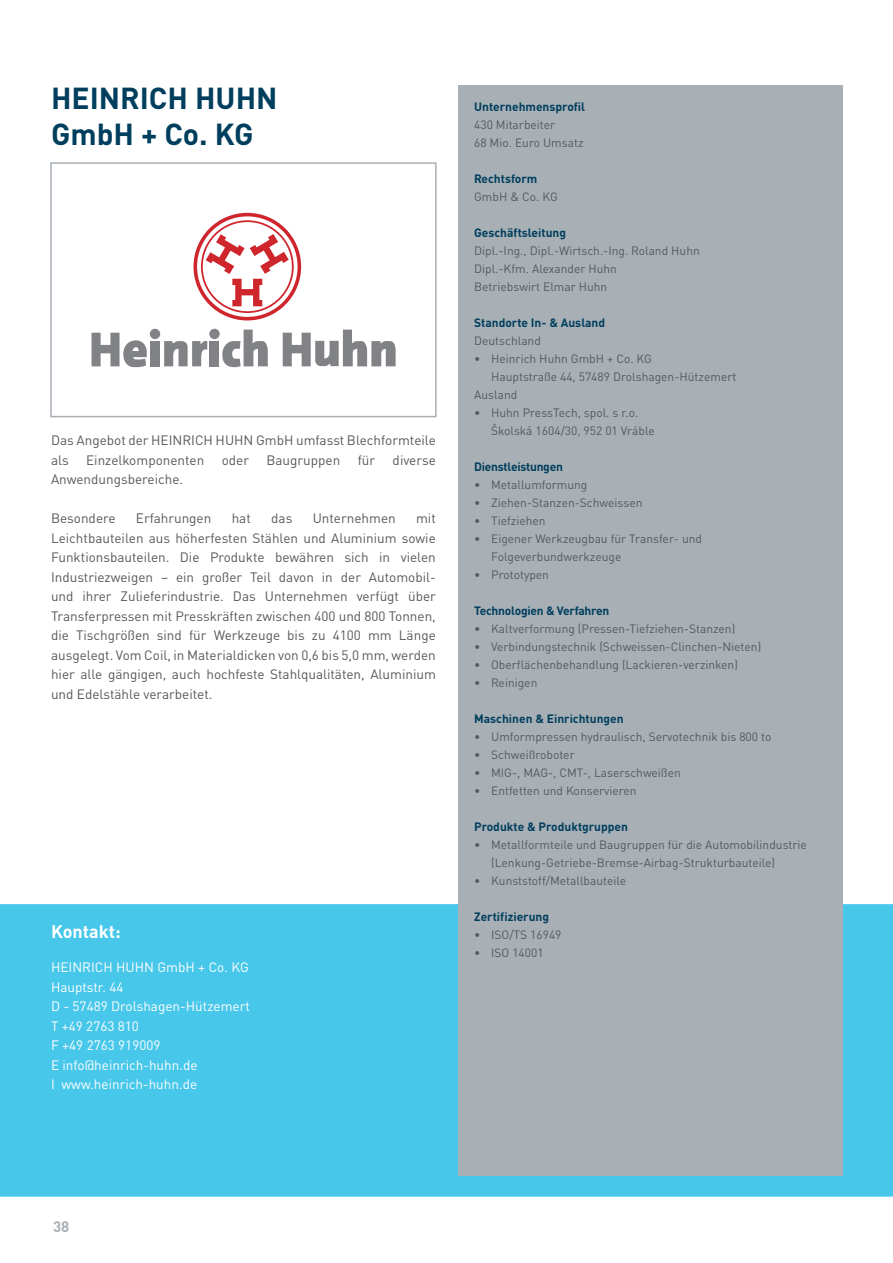
<style>
.page{position:relative;width:893px;height:1263px;background:#fff}
.page>*{position:absolute;margin:0;border:0;box-sizing:border-box;transform-origin:0 0}
.t1{font:700 30px/36px "DINOT";color:#003e5d}
.t2{font:700 18px "DINOT";color:#fff}
.t3{font:700 15px "DINOT";color:#a8b0b6}
.t4{font:13.5px/19.5px "DINOT";color:#57585a}
.t5{font:13.5px/19.5px "DINOT";color:#fff}
.t6{font:12px/18px "DINOT";color:#57585a}
.t7{font:700 12px "DINOT";color:#003e5d}
.t8{font:700 12px "DINOT";letter-spacing:-.02em;color:#003e5d}
</style>
<div class="page">
<div style="left:0;top:904px;width:893px;height:293px;background:#47c7ea"></div>
<div style="left:458px;top:85px;width:384px;height:1091px;background:#a8b0b6"></div>
<div style="left:151px;top:341px;width:9px;height:25px;background:#808285"></div>
<svg style="left:164px;top:341px;width:43px;height:25px"></svg>
<div style="left:210px;top:341px;width:9px;height:25px;background:#808285"></div>
<svg style="left:92px;top:333px;width:55px;height:34px"></svg>
<svg style="left:222px;top:330px;width:46px;height:37px"></svg>
<div style="left:209px;top:329px;width:11px;height:10px;background:#808285;border-radius:50%"></div>
<div style="left:150px;top:329px;width:10px;height:10px;background:#808285;border-radius:50%"></div>
<svg style="left:283px;top:330px;width:113px;height:36px"></svg>
<svg style="left:206px;top:234px;width:83px;height:72px"></svg>
<div style="left:201px;top:220px;width:93px;height:93px;border:2px solid #cf262e;border-radius:50%"></div>
<div style="left:193px;top:213px;width:108px;height:107px;border:4px solid #cf262e;border-radius:50%"></div>
<div style="left:50px;top:162px;width:387px;height:255px;border:2px solid #a8b0b6"></div>
<h1 class="t1" style="left:51px;top:79px;width:228px">HEINRICH HUHN<br>GmbH + Co. KG</h1>
<p class="t4" style="left:51px;top:431px;width:386px">Das Angebot der HEINRICH HUHN GmbH umfasst Blechformteile als</p>
<p class="t4" style="left:86px;top:450px;width:120px">Einzelkomponenten</p>
<p class="t4" style="left:222px;top:450px;width:29px">oder</p>
<p class="t4" style="left:267px;top:450px;width:75px">Baugruppen</p>
<p class="t4" style="left:358px;top:450px;width:19px">für</p>
<p class="t4" style="left:393px;top:450px;width:45px">diverse</p>
<p class="t4" style="left:51px;top:470px;width:134px">Anwendungsbereiche.</p>
<p class="t4" style="left:51px;top:509px;width:66px">Besondere</p>
<p class="t4" style="left:136px;top:509px;width:77px">Erfahrungen</p>
<p class="t4" style="left:232px;top:509px;width:21px">hat</p>
<p class="t4" style="left:271px;top:509px;width:23px">das</p>
<p class="t4" style="left:313px;top:509px;width:84px">Unternehmen</p>
<p class="t4" style="left:51px;top:509px;width:386px;text-align:justify;text-indent:365px">mit Leichtbauteilen aus höherfesten Stählen und Aluminium sowie Funktionsbauteilen. Die Produkte bewähren sich in vielen Industriezweigen – ein großer Teil davon in der Automobil&shy;und ihrer Zulieferindustrie. Das Unternehmen verfügt über Transferpressen mit Presskräften zwischen 400 und 800 Tonnen, die Tischgrößen sind für Werkzeuge bis zu 4100 mm Länge ausgelegt. Vom Coil, in Materialdicken von 0,6 bis 5,0 mm, werden hier alle gängigen, auch hochfeste Stahlqualitäten, Aluminium und Edelstähle verarbeitet.</p>
<h2 class="t2" style="left:51px;top:920px;width:71px">Kontakt:</h2>
<p class="t5" style="left:51px;top:957px;width:200px">HEINRICH HUHN GmbH + Co. KG<br>Hauptstr. 44<br>D - 57489 Drolshagen-Hützemert<br>T +49 2763 810<br>F +49 2763 919009<br>E info@heinrich-huhn.de<br>I www.heinrich-huhn.de</p>
<p class="t7" style="left:474px;top:99px;width:113px">Unternehmensprofil</p>
<p class="t6" style="left:474px;top:116px;width:111px">430 Mitarbeiter<br>68 Mio. Euro Umsatz</p>
<p class="t7" style="left:474px;top:171px;width:65px">Rechtsform</p>
<p class="t6" style="left:474px;top:188px;width:85px">GmbH &amp; Co. KG</p>
<p class="t7" style="left:474px;top:225px;width:93px">Geschäftsleitung</p>
<p class="t6" style="left:474px;top:242px;width:227px">Dipl.-Ing., Dipl.-Wirtsch.-Ing. Roland Huhn<br>Dipl.-Kfm. Alexander Huhn<br>Betriebswirt Elmar Huhn</p>
<p class="t7" style="left:474px;top:315px;width:133px">Standorte In- &amp; Ausland</p>
<p class="t6" style="left:474px;top:332px;width:68px">Deutschland</p>
<p class="t6" style="left:474px;top:350px;width:179px">• Heinrich Huhn GmbH + Co. KG</p>
<p class="t6" style="left:491px;top:368px;width:247px">Hauptstraße 44, 57489 Drolshagen-Hützemert</p>
<p class="t6" style="left:474px;top:386px;width:45px">Ausland</p>
<p class="t6" style="left:491px;top:404px;width:165px;text-indent:-17px">• Huhn PressTech, spol. s r.o.<br>Školská 1604/30, 952 01 Vráble</p>
<p class="t8" style="left:474px;top:459px;width:90px">Dienstleistungen</p>
<p class="t6" style="left:474px;top:476px;width:115px">• Metallumformung</p>
<p class="t6" style="left:474px;top:494px;width:170px">• Ziehen-Stanzen-Schweissen</p>
<p class="t6" style="left:474px;top:512px;width:73px">• Tiefziehen</p>
<p class="t6" style="left:491px;top:530px;width:212px;text-indent:-17px">• Eigener Werkzeugbau für Transfer- und<br>Folgeverbundwerkzeuge</p>
<p class="t6" style="left:474px;top:566px;width:76px">• Prototypen</p>
<p class="t8" style="left:474px;top:603px;width:137px">Technologien &amp; Verfahren</p>
<p class="t6" style="left:474px;top:620px;width:263px">• Kaltverformung (Pressen-Tiefziehen-Stanzen)</p>
<p class="t6" style="left:474px;top:638px;width:289px">• Verbindungstechnik (Schweissen-Clinchen-Nieten)</p>
<p class="t6" style="left:474px;top:656px;width:265px">• Oberflächenbehandlung (Lackieren-verzinken)</p>
<p class="t6" style="left:474px;top:674px;width:65px">• Reinigen</p>
<p class="t7" style="left:474px;top:711px;width:151px">Maschinen &amp; Einrichtungen</p>
<p class="t6" style="left:474px;top:728px;width:299px">• Umformpressen hydraulisch, Servotechnik bis 800 to</p>
<p class="t6" style="left:474px;top:746px;width:102px">• Schweißroboter</p>
<p class="t6" style="left:474px;top:764px;width:208px">• MIG-, MAG-, CMT-, Laserschweißen</p>
<p class="t6" style="left:474px;top:782px;width:164px">• Entfetten und Konservieren</p>
<p class="t7" style="left:474px;top:819px;width:155px">Produkte &amp; Produktgruppen</p>
<p class="t6" style="left:491px;top:836px;width:317px;text-indent:-17px">• Metallformteile und Baugruppen für die Automobilindustrie (Lenkung-Getriebe-Bremse-Airbag-Strukturbauteile)</p>
<p class="t6" style="left:474px;top:872px;width:154px">• Kunststoff/Metallbauteile</p>
<p class="t7" style="left:474px;top:909px;width:77px">Zertifizierung</p>
<p class="t6" style="left:474px;top:926px;width:89px">• ISO/TS 16949</p>
<p class="t6" style="left:474px;top:944px;width:71px">• ISO 14001</p>
<p class="t3" style="left:53px;top:1217px;width:18px">38</p>
</div>
